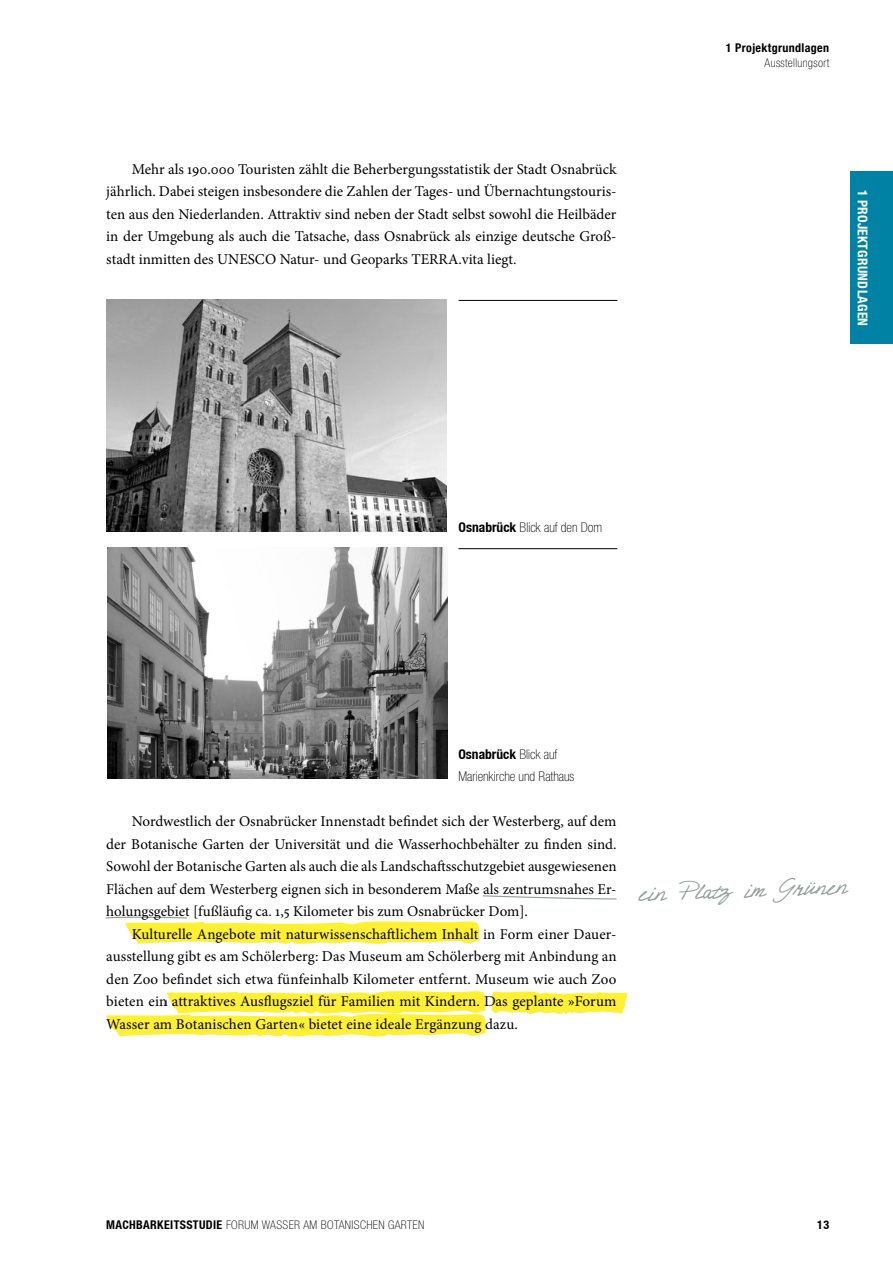
<style>
.page{position:relative;width:893px;height:1263px;background:#fff}
.page>*{position:absolute;margin:0;border:0;box-sizing:border-box;transform-origin:0 0}
.t1{font:18px "DJBCRI Sscript";color:#919b9a}
.t2{font:15px/22.5px "Minion Pro";color:#000;text-align:justify}
.t3{font:100 condensed 13.5px "Helvetica Neue LT Std";color:#000}
.t4{font:700 condensed 13.5px "Helvetica Neue LT";letter-spacing:.02em;color:#fff}
.t5{font:700 condensed 13.5px "Helvetica Neue LT";color:#000}
.t6{font:100 condensed 12px "Helvetica Neue LT Std";letter-spacing:.075em;color:#000}
.t7{font:700 condensed 12px "Helvetica Neue";letter-spacing:.03em;color:#000}
.t8{font:100 condensed 12px "Helvetica Neue LT Std";letter-spacing:.03em;color:#000}
.t9{font:700 condensed 12px "Helvetica Neue LT";color:#000}
.s1{font-family:"Helvetica Neue LT";font-weight:700}
.s2{font-family:"Helvetica Neue LT Std";font-weight:100}
</style>
<div class="page">
<svg style="left:482px;top:895px;width:135px;height:5px"></svg>
<div style="left:850px;top:172px;width:43px;height:172px;background:#0082a4"></div>
<hr style="left:459px;top:300px;width:158px;height:1px;background:#000">
<img style="left:107px;top:547px;width:340px;height:232px">
<hr style="left:458px;top:548px;width:159px;height:1px;background:#000">
<img style="left:106px;top:300px;width:340px;height:232px">
<svg style="left:105px;top:917px;width:375px;height:27px"></svg>
<svg style="left:106px;top:991px;width:521px;height:46px"></svg>
<p class="t2" style="left:106px;top:158px;width:512px;text-indent:26px">Mehr als 190.000 Touristen zählt die Beherbergungsstatistik der Stadt Osnabrück jährlich. Dabei steigen insbesondere die Zahlen der Tages- und Übernachtungstouris&shy;ten aus den Niederlanden. Attraktiv sind neben der Stadt selbst sowohl die Heilbäder in der Umgebung als auch die Tatsache, dass Osnabrück als einzige deutsche Groß&shy;stadt inmitten des UNESCO Natur- und Geoparks TERRA.vita liegt.</p>
<p class="t3" style="left:459px;top:519px;width:145px"><span class="s1">Osnabrück</span> Blick auf den Dom</p>
<p class="t7" style="left:726px;top:37px;width:105px">1 Projektgrundlagen</p>
<p class="t8" style="left:765px;top:56px;width:66px">Ausstellungsort</p>
<p class="t4" style="left:871px;top:190px;width:138px;rotate:90deg">1 Projektgrundlagen</p>
<p class="t5" style="left:458px;top:746px;width:100px">Osnabrück <span class="s2">Blick auf</span></p>
<p class="t3" style="left:458px;top:769px;width:117px">Marienkirche und Rathaus</p>
<p class="t2" style="left:106px;top:810px;width:512px;text-indent:26px">Nordwestlich der Osnabrücker Innenstadt befindet sich der Westerberg, auf dem der Botanische Garten der Universität und die Wasserhochbehälter zu finden sind.<br>Sowohl der Botanische Garten als auch die als Landschaftsschutzgebiet ausgewiesenen Flächen auf dem Westerberg eignen sich in besonderem Maße als zentrumsnahes Er&shy;holungsgebiet [fußläufig ca. 1,5 Kilometer bis zum Osnabrücker Dom].</p>
<p class="t2" style="left:106px;top:923px;width:512px;text-indent:26px">Kulturelle Angebote mit naturwissenschaftlichem Inhalt in Form einer Dauer&shy;ausstellung gibt es am Schölerberg: Das Museum am Schölerberg mit Anbindung an den Zoo befindet sich etwa fünfeinhalb Kilometer entfernt. Museum wie auch Zoo bieten ein attraktives Ausflugsziel für Familien mit Kindern. Das geplante »Forum Wasser am Botanischen Garten« bietet eine ideale Ergänzung dazu.</p>
<p class="t1" style="left:638px;top:884px;width:211px;rotate:-2deg">ein Platz im Grünen</p>
<p class="t6" style="left:106px;top:1218px;width:320px"><span class="s1">Machbarkeitsstudie</span> Forum Wasser am Botanischen Garten</p>
<p class="t9" style="left:817px;top:1218px;width:13px">13</p>
</div>
